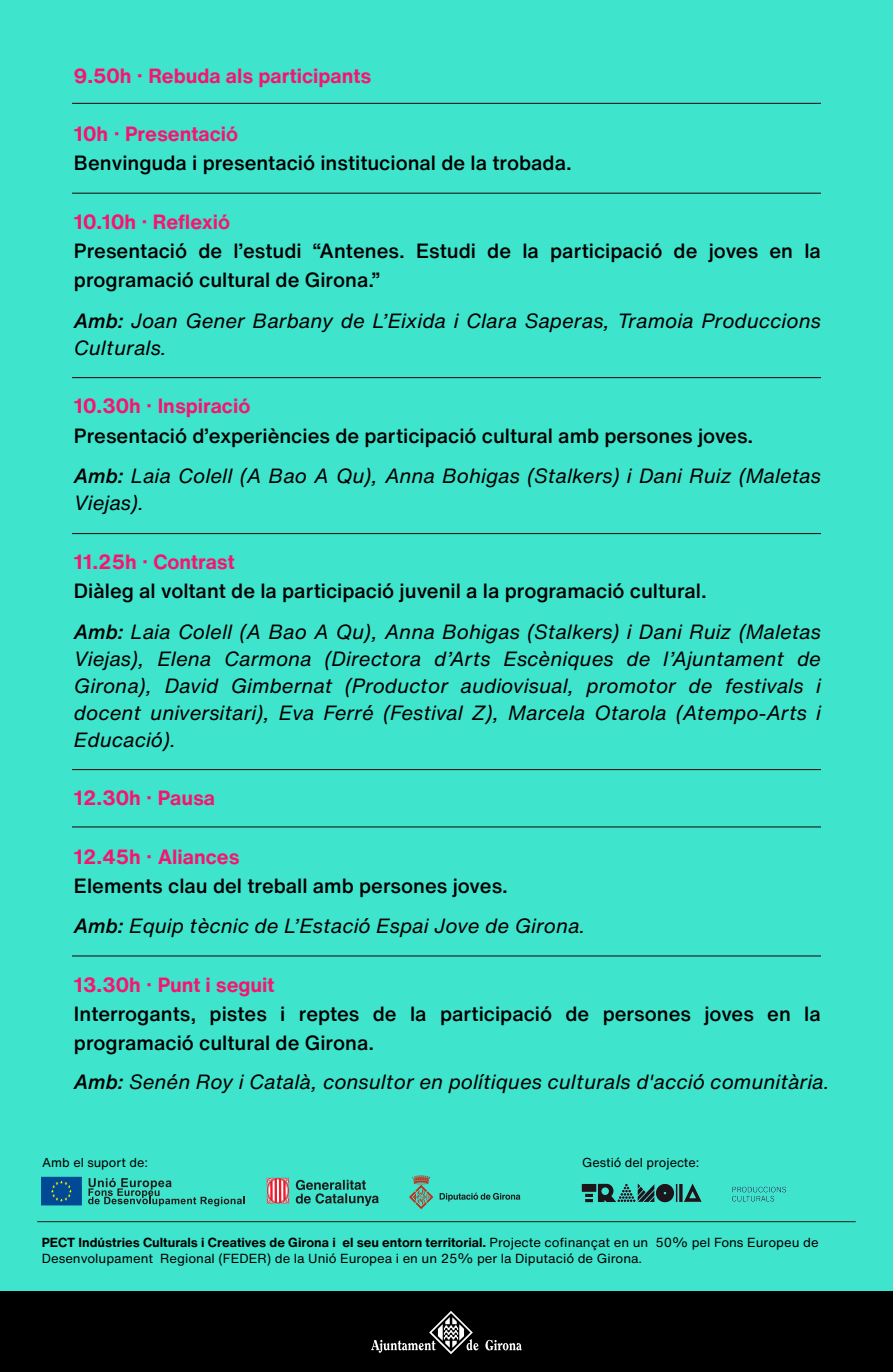
<style>
.page{position:relative;width:893px;height:1372px;background:#fff}
.page>*{position:absolute;margin:0;border:0;box-sizing:border-box;transform-origin:0 0}
.t1{font:500 20.25px/29.2px "Helvetica Now Text";color:#000}
.t2{font:italic 20.25px/27px "Helvetica Now Text";color:#000}
.t3{font:700 20.25px "Helvetica Now Text";color:#f71470}
.t4{font:12.83px/15.5px "Helvetica Now Text";color:#000}
.t5{font:12.6px "Helvetica Now Text";color:#000}
.s1{font-weight:500}
.s2{font-style:italic}
.s3{font-weight:400;font-style:italic}
.s4{font-weight:500;font-style:normal}
.s5{font-weight:700}
</style>
<div class="page">
<div style="left:0;top:0;width:893px;height:1371px;background:#3ee4cc"></div>
<hr style="left:72px;top:193px;width:749px;height:1px;background:#1d1d1b">
<hr style="left:72px;top:103px;width:749px;height:1px;background:#1d1d1b">
<hr style="left:72px;top:377px;width:749px;height:1px;background:#1d1d1b">
<hr style="left:72px;top:533px;width:749px;height:1px;background:#1d1d1b">
<hr style="left:72px;top:955px;width:749px;height:1px;background:#1d1d1b">
<hr style="left:72px;top:769px;width:749px;height:1px;background:#1d1d1b">
<hr style="left:72px;top:826px;width:749px;height:1px;background:#1d1d1b">
<svg style="left:409px;top:1175px;width:24px;height:34px"></svg>
<svg style="left:440px;top:1192px;width:80px;height:9px"></svg>
<svg style="left:267px;top:1177px;width:22px;height:26px"></svg>
<svg style="left:296px;top:1179px;width:83px;height:26px"></svg>
<div style="left:42px;top:1177px;width:39px;height:27px;background:#004995"></div>
<div style="left:41px;top:1176px;width:41px;height:29px;border:2px solid #004995"></div>
<svg style="left:51px;top:1180px;width:21px;height:21px"></svg>
<svg style="left:88px;top:1178px;width:157px;height:28px"></svg>
<hr style="left:37px;top:1221px;width:819px;height:1px;background:#1d1d1b">
<img style="left:581px;top:1183px;width:205px;height:20px">
<div style="left:0;top:1291px;width:893px;height:80px;background:#000"></div>
<svg style="left:371px;top:1311px;width:107px;height:43px"></svg>
<svg style="left:485px;top:1339px;width:37px;height:11px"></svg>
<p class="t3" style="left:74px;top:60px;width:299px">9.50h · Rebuda als participants</p>
<p class="t3" style="left:74px;top:119px;width:166px">10h · Presentació</p>
<p class="t1" style="left:74px;top:148px;width:499px">Benvinguda i presentació institucional de la trobada.</p>
<p class="t3" style="left:74px;top:206px;width:158px">10.10h · Reflexió</p>
<p class="t1" style="left:74px;top:236px;width:748px">Presentació de l’estudi “Antenes. Estudi de la participació de joves en la programació cultural de Girona.”</p>
<p class="t2" style="left:74px;top:306px;width:748px"><span class="s1">Amb:</span> Joan Gener Barbany de L’Eixida i Clara Saperas, Tramoia Produccions<br>Culturals.</p>
<p class="t3" style="left:74px;top:391px;width:178px">10.30h · Inspiració</p>
<p class="t1" style="left:74px;top:415px;width:749px;line-height:40.5px">Presentació d’experiències de participació cultural amb persones joves.<br><span class="s2">Amb:</span> <span class="s3">Laia Colell (A Bao A Qu), Anna Bohigas (Stalkers) i Dani Ruiz (Maletas</span></p>
<p class="t2" style="left:74px;top:489px;width:71px">Viejas).</p>
<p class="t3" style="left:74px;top:546px;width:162px">11.25h · Contrast</p>
<p class="t1" style="left:74px;top:570px;width:749px;line-height:40.5px">Diàleg al voltant de la participació juvenil a la programació cultural.<br><span class="s2">Amb:</span> <span class="s3">Laia Colell (A Bao A Qu), Anna Bohigas (Stalkers) i Dani Ruiz (Maletas</span></p>
<p class="t2" style="left:74px;top:644px;width:748px;text-align:justify">Viejas), Elena Carmona (Directora d’Arts Escèniques de l’Ajuntament de Girona), David Gimbernat (Productor audiovisual, promotor de festivals i docent universitari), Eva Ferré (Festival Z), Marcela Otarola (Atempo-Arts i Educació).</p>
<p class="t3" style="left:74px;top:782px;width:143px">12.30h · Pausa</p>
<p class="t3" style="left:74px;top:841px;width:167px">12.45h · Aliances</p>
<p class="t2" style="left:74px;top:864px;width:513px;line-height:40.5px"><span class="s4">Elements clau del treball amb persones joves.<br></span><span class="s1">Amb:</span> Equip tècnic de L’Estació Espai Jove de Girona.</p>
<p class="t3" style="left:74px;top:969px;width:202px">13.30h · Punt i seguit</p>
<p class="t1" style="left:74px;top:998px;width:748px">Interrogants, pistes i reptes de la participació de persones joves en la programació cultural de Girona.</p>
<p class="t2" style="left:74px;top:1067px;width:757px"><span class="s1">Amb:</span> Senén Roy i Català, consultor en polítiques culturals d'acció comunitària.</p>
<p class="t5" style="left:42px;top:1152px;width:107px">Amb el suport de:</p>
<p class="t5" style="left:582px;top:1152px;width:119px">Gestió del projecte:</p>
<p class="t4" style="left:42px;top:1234px;width:778px"><span class="s5">PECT Indústries Culturals i Creatives de Girona i el seu entorn territorial.</span> Projecte cofinançat en un 50% pel Fons Europeu de<br>Desenvolupament Regional (FEDER) de la Unió Europea i en un 25% per la Diputació de Girona.</p>
</div>
